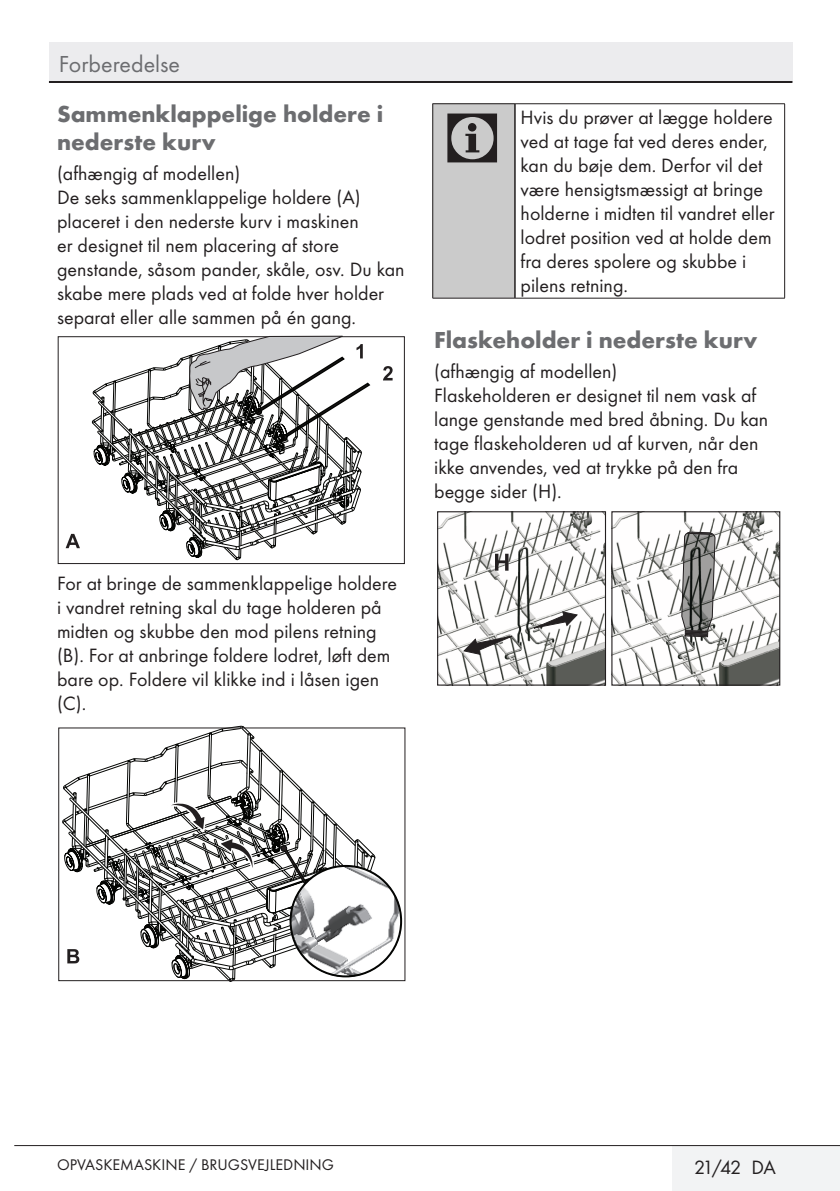
<style>
.page{position:relative;width:840px;height:1191px;background:#fff}
.page>*{position:absolute;margin:0;border:0;box-sizing:border-box;transform-origin:0 0}
.uyari_semboller{font:72px "ZIWARNUN";color:#231f20}
.Baslik{font:700 24px/28px "Futura TOT";color:#6c6d70}
.t1{font:24px "Futura TOT Boo";color:#6c6d70}
.Yazi_alanlari{font:20px/24px "Futura TOT Boo";color:#231f20}
.t2{font:16px "Futura TOT Boo";color:#231f20}
</style>
<div class="page">
<div style="left:671px;top:1145px;width:168px;height:46px;background:#f2f3f4"></div>
<hr style="left:14px;top:1145px;width:825px;height:1px;background:#231f20">
<div style="left:49px;top:43px;width:743px;height:39px;background:#ececee"></div>
<hr style="left:49px;top:81px;width:743px;height:2px;background:#231f20">
<svg style="left:66px;top:534px;width:14px;height:14px"></svg>
<div style="left:58px;top:336px;width:346px;height:228px;border:1px solid #231f20"></div>
<svg style="left:383px;top:366px;width:9px;height:14px"></svg>
<svg style="left:93px;top:336px;width:278px;height:222px"></svg>
<svg style="left:62px;top:725px;width:239px;height:142px"></svg>
<svg style="left:117px;top:788px;width:258px;height:194px"></svg>
<svg style="left:67px;top:791px;width:325px;height:188px"></svg>
<div style="left:58px;top:727px;width:347px;height:254px;border:1px solid #231f20"></div>
<img style="left:290px;top:866px;width:111px;height:110px;border-radius:55px">
<div style="left:289px;top:865px;width:113px;height:112px;border:2px solid #040503;border-radius:50%"></div>
<div style="left:432px;top:104px;width:82px;height:194px;background:#cbcbcb"></div>
<hr style="left:432px;top:104px;width:1px;height:194px;background:#231f20">
<hr style="left:432px;top:103px;width:82px;height:1px;background:#231f20">
<hr style="left:432px;top:298px;width:82px;height:1px;background:#231f20">
<hr style="left:514px;top:104px;width:1px;height:194px;background:#231f20">
<hr style="left:783px;top:104px;width:1px;height:194px;background:#231f20">
<hr style="left:514px;top:103px;width:270px;height:1px;background:#231f20">
<hr style="left:514px;top:298px;width:270px;height:1px;background:#231f20">
<img style="left:439px;top:513px;width:164px;height:170px">
<svg style="left:494px;top:554px;width:14px;height:16px"></svg>
<svg style="left:529px;top:611px;width:48px;height:18px"></svg>
<svg style="left:463px;top:635px;width:52px;height:20px"></svg>
<div style="left:437px;top:511px;width:168px;height:174px;border:1px solid #231f20"></div>
<img style="left:613px;top:513px;width:164px;height:170px">
<svg style="left:681px;top:532px;width:33px;height:105px"></svg>
<div style="left:611px;top:511px;width:168px;height:174px;border:1px solid #231f20"></div>
<p class="t1" style="left:59px;top:50px;width:123px">Forberedelse</p>
<p class="Baslik" style="left:57px;top:100px;width:327px">Sammenklappelige holdere i nederste kurv</p>
<p class="Yazi_alanlari" style="left:57px;top:161px;width:185px">(afhængig af modellen)</p>
<p class="Yazi_alanlari" style="left:57px;top:185px;width:349px">De seks sammenklappelige holdere (A) placeret i den nederste kurv i maskinen<br>er designet til nem placering af store genstande, såsom pander, skåle, osv. Du kan skabe mere plads ved at folde hver holder separat eller alle sammen på én gang.</p>
<p class="Yazi_alanlari" style="left:57px;top:571px;width:341px">For at bringe de sammenklappelige holdere i vandret retning skal du tage holderen på midten og skubbe den mod pilens retning (B). For at anbringe foldere lodret, løft dem bare op. Foldere vil klikke ind i låsen igen (C).</p>
<p class="uyari_semboller" style="left:443px;top:100px;width:63px">C</p>
<p class="Yazi_alanlari" style="left:520px;top:106px;width:255px">Hvis du prøver at lægge holdere ved at tage fat ved deres ender, kan du bøje dem. Derfor vil det være hensigtsmæssigt at bringe holderne i midten til vandret eller lodret position ved at holde dem fra deres spolere og skubbe i pilens retning.</p>
<p class="Baslik" style="left:434px;top:326px;width:324px">Flaskeholder i nederste kurv</p>
<p class="Yazi_alanlari" style="left:434px;top:359px;width:185px">(afhængig af modellen)</p>
<p class="Yazi_alanlari" style="left:434px;top:383px;width:335px">Flaskeholderen er designet til nem vask af lange genstande med bred åbning. Du kan tage flaskeholderen ud af kurven, når den ikke anvendes, ved at trykke på den fra begge sider (H).</p>
<p class="t2" style="left:57px;top:1155px;width:278px">OPVASKEMASKINE / BRUGSVEJLEDNING</p>
<p class="Yazi_alanlari" style="left:693px;top:1155px;width:83px">21 / 42 DA</p>
</div>
